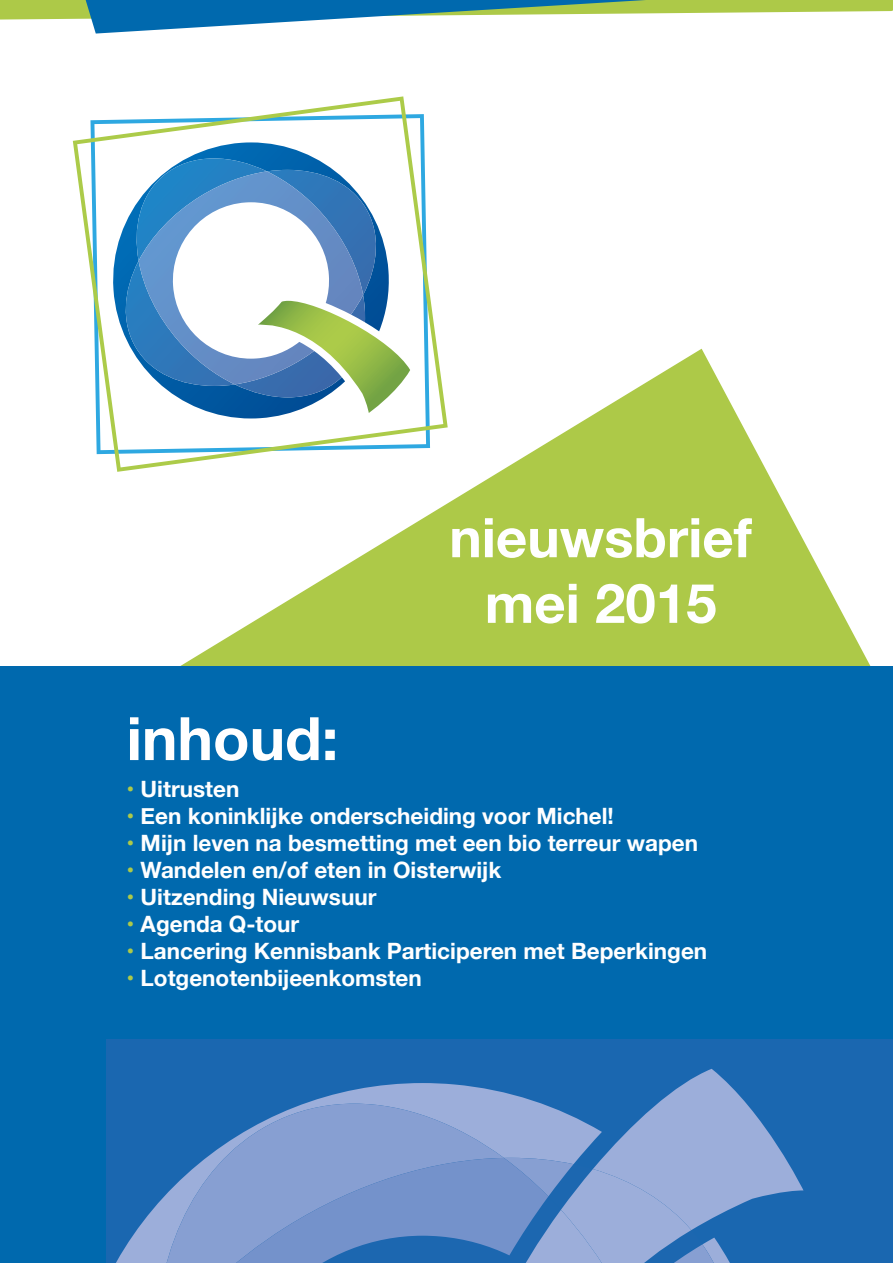
<style>
.page{position:relative;width:893px;height:1263px;background:#fff}
.page>*{position:absolute;margin:0;border:0;box-sizing:border-box;transform-origin:0 0}
.t1{font:700 59.85px "Helvetica Neue";color:#fff}
.t2{font:700 54.75px "Helvetica Neue";color:#fff}
.t3{font:700 22.5px "Helvetica Neue";color:#fff}
.s1{color:#adc948}
</style>
<div class="page">
<svg style="left:180px;top:349px;width:691px;height:317px;fill:#adc948"></svg>
<div style="left:0;top:666px;width:893px;height:597px;background:#0069ae"></div>
<div style="left:106px;top:1040px;width:787px;height:223px;background:#1a67b0"></div>
<svg style="left:116px;top:1208px;width:38px;height:55px;fill:#9caeda"></svg>
<svg style="left:154px;top:1158px;width:61px;height:105px"></svg>
<svg style="left:215px;top:1069px;width:588px;height:194px"></svg>
<svg style="left:0;top:0;width:893px;height:34px"></svg>
<svg style="left:73px;top:96px;width:375px;height:376px"></svg>
<svg style="left:108px;top:142px;width:282px;height:276px"></svg>
<svg style="left:121px;top:170px;width:260px;height:216px"></svg>
<svg style="left:133px;top:158px;width:232px;height:239px"></svg>
<svg style="left:139px;top:171px;width:224px;height:213px;background:#4a8ec8"></svg>
<svg style="left:170px;top:202px;width:240px;height:211px"></svg>
<p class="t1" style="left:126px;top:692px;width:213px">inhoud:</p>
<p class="t2" style="left:449px;top:495px;width:304px">nieuwsbrief</p>
<p class="t2" style="left:485px;top:560px;width:233px">mei 2015</p>
<p class="t3" style="left:126px;top:771px;width:114px"><span class="s1">•</span> Uitrusten</p>
<p class="t3" style="left:126px;top:798px;width:489px"><span class="s1">•</span> Een koninklijke onderscheiding voor Michel!</p>
<p class="t3" style="left:126px;top:825px;width:573px"><span class="s1">•</span> Mijn leven na besmetting met een bio terreur wapen</p>
<p class="t3" style="left:126px;top:852px;width:376px"><span class="s1">•</span> Wandelen en/of eten in Oisterwijk</p>
<p class="t3" style="left:126px;top:879px;width:251px"><span class="s1">•</span> Uitzending Nieuwsuur</p>
<p class="t3" style="left:126px;top:906px;width:174px"><span class="s1">•</span> Agenda Q-tour</p>
<p class="t3" style="left:126px;top:933px;width:582px"><span class="s1">•</span> Lancering Kennisbank Participeren met Beperkingen</p>
<p class="t3" style="left:126px;top:960px;width:297px"><span class="s1">•</span> Lotgenotenbijeenkomsten</p>
</div>
